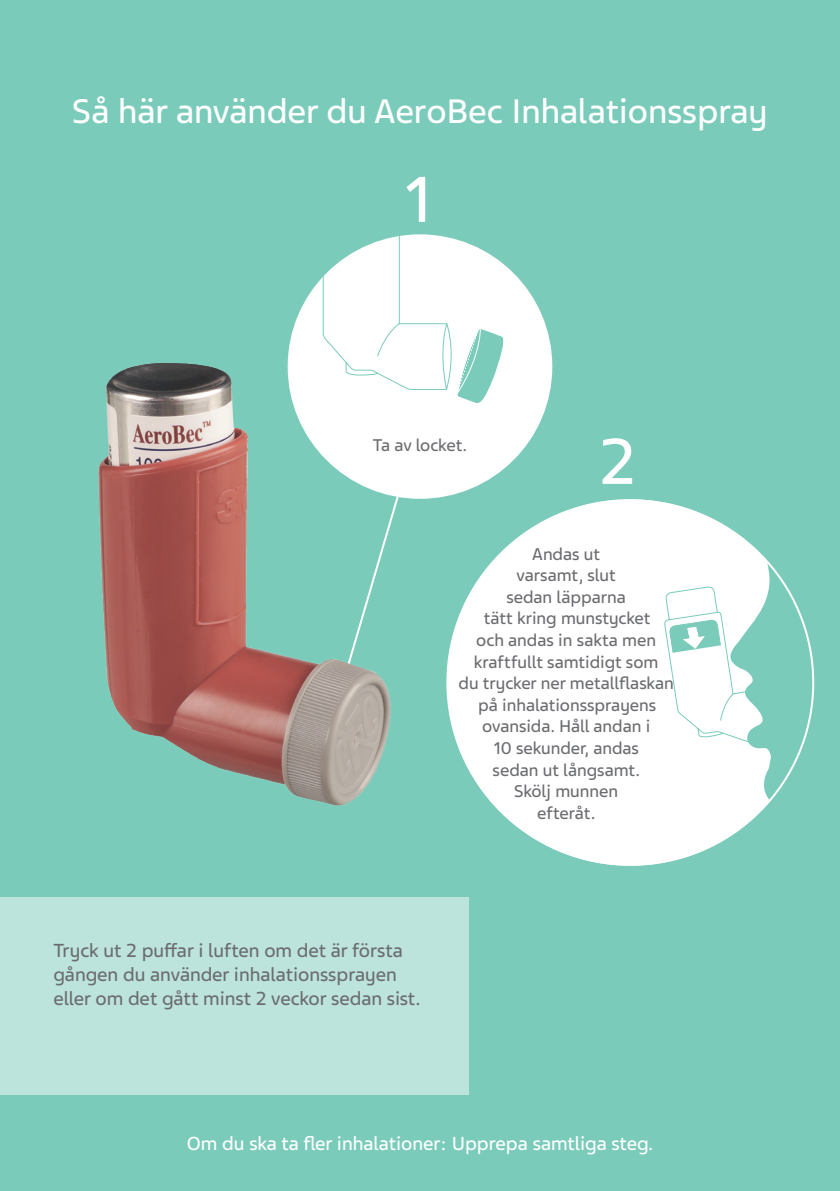
<style>
.page{position:relative;width:840px;height:1191px;background:#fff}
.page>*{position:absolute;margin:0;border:0;box-sizing:border-box;transform-origin:0 0}
.t1{font:68.6px "Teva Sans";color:#fff}
.t2{font:36px "Teva Sans";color:#fff}
.t3{font:20px/24px "Teva Sans";color:#6c6d70}
.t4{font:20px "Teva Sans";color:#fff}
.t5{font:18px/21.6px "Teva Sans";color:#6c6d70;text-align:center}
</style>
<div class="page">
<div style="left:0;top:0;width:839px;height:1191px;background:#7bcbbb"></div>
<img style="left:98px;top:363px;width:399px;height:571px">
<div style="left:0;top:897px;width:468px;height:197px;background:#bce4dc"></div>
<div style="left:287px;top:234px;width:265px;height:265px;background:#fff;border-radius:50%"></div>
<div style="left:446px;top:499px;width:366px;height:366px;background:#fff;border-radius:50%"></div>
<svg style="left:322px;top:234px;width:184px;height:169px"></svg>
<svg style="left:664px;top:557px;width:150px;height:245px"></svg>
<p class="t2" style="left:72px;top:90px;width:696px">Så här använder du AeroBec Inhalationsspray</p>
<p class="t1" style="left:402px;top:159px;width:32px">1</p>
<p class="t5" style="left:372px;top:434px;width:96px">Ta av locket.</p>
<p class="t1" style="left:598px;top:420px;width:39px">2</p>
<p class="t5" style="left:458px;top:543px;width:216px">Andas ut<br>varsamt, slut<br>sedan läpparna<br>tätt kring munstycket<br>och andas in sakta men kraftfullt samtidigt som<br>du trycker ner metallflaskan på inhalationssprayens ovansida. Håll andan i</p>
<p class="t5" style="left:492px;top:737px;width:149px">10 sekunder, andas sedan ut långsamt.<br>Skölj munnen efteråt.</p>
<p class="t3" style="left:53px;top:938px;width:368px">Tryck ut 2 puffar i luften om det är första gången du använder inhalationssprayen eller om det gått minst 2 veckor sedan sist.</p>
<p class="t4" style="left:187px;top:1132px;width:467px">Om du ska ta fler inhalationer: Upprepa samtliga steg.</p>
</div>
